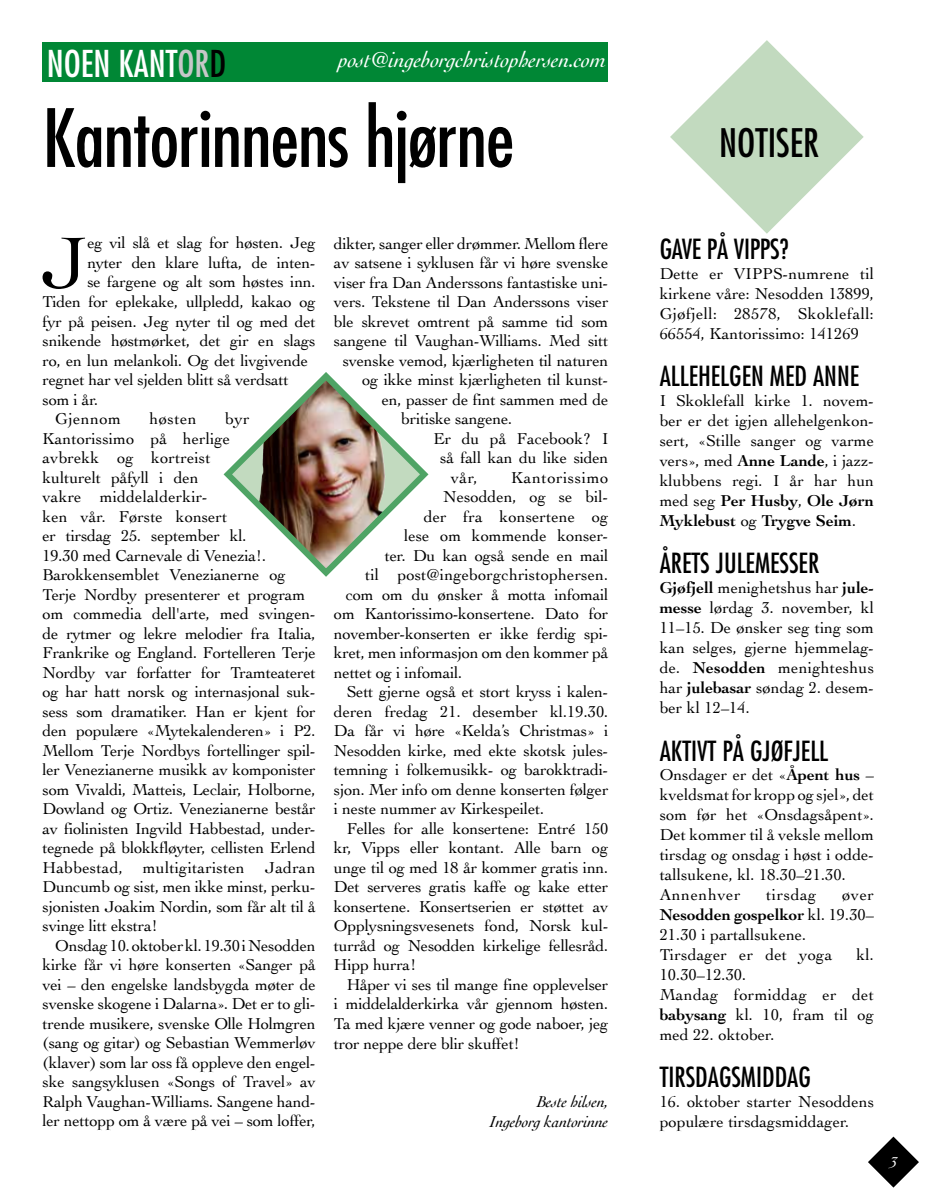
<style>
.page{position:relative;width:936px;height:1191px;background:#fff}
.page>*{position:absolute;margin:0;border:0;box-sizing:border-box;transform-origin:0 0}
.t1{font:condensed 78px "Futura";letter-spacing:-.01em;color:#000}
.t2{font:76.2px "Cochin";color:#000}
.t3{font:condensed 38.25px "Futura";color:#000}
.t4{font:condensed 36px "Futura";color:#fff}
.t5{font:condensed 27px "Futura";color:#000}
.t6{font:italic 22.5px "Cochin";letter-spacing:-.01em;color:#fff}
.t7{font:16.5px/19.5px "Cochin";letter-spacing:-.015em;color:#000}
.t8{font:16.5px/20px "Cochin";letter-spacing:.01em;color:#000}
.t9{font:italic 16.5px/19.5px "Cochin";letter-spacing:-.015em;color:#000;text-align:right}
.t10{font:16.5px "Cochin";letter-spacing:.035em;color:#000}
.t11{font:16.5px "Cochin";letter-spacing:.005em;color:#000}
.t12{font:16.5px "Cochin";letter-spacing:.025em;color:#000}
.t13{font:italic 16.5px "Cochin";color:#fff}
.s1{color:#c6c7c8}
.s2{color:#000}
.s3{font-weight:700}
</style>
<div class="page">
<svg style="left:868px;top:1136px;width:50px;height:51px"></svg>
<div style="left:43px;top:43px;width:565px;height:39px;background:#008735"></div>
<svg style="left:670px;top:40px;width:193px;height:194px"></svg>
<svg style="left:223px;top:372px;width:206px;height:205px"></svg>
<h3 class="t4" style="left:47px;top:41px;width:181px">NOEN KANT<span class="s1">OR</span><span class="s2">D</span></h3>
<h1 class="t1" style="left:43px;top:89px;width:473px">Kantorinnens hjørne</h1>
<h3 class="t6" style="left:338px;top:44px;width:269px">post@ingeborgchristophersen.com</h3>
<h2 class="t2" style="left:40px;top:211px;width:49px">J</h2>
<p class="t7" style="left:87px;top:233px;width:230px">eg vil slå et slag for høsten. Jeg</p>
<p class="t7" style="left:87px;top:252px;width:230px">nyter den klare lufta, de inten-</p>
<p class="t7" style="left:87px;top:272px;width:230px">se fargene og alt som høstes inn.</p>
<p class="t7" style="left:43px;top:291px;width:275px">Tiden for eplekake, ullpledd, kakao og</p>
<p class="t7" style="left:43px;top:311px;width:275px">fyr på peisen. Jeg nyter til og med det</p>
<p class="t7" style="left:43px;top:330px;width:275px">snikende høstmørket, det gir en slags</p>
<p class="t7" style="left:43px;top:350px;width:267px">ro, en lun melankoli. Og det livgivende</p>
<p class="t7" style="left:43px;top:369px;width:248px">regnet har vel sjelden blitt så verdsatt</p>
<p class="t7" style="left:43px;top:389px;width:57px">som i år.</p>
<p class="t12" style="left:55px;top:407px;width:67px">Gjennom</p>
<p class="t7" style="left:150px;top:408px;width:48px">høsten</p>
<p class="t7" style="left:43px;top:408px;width:275px;text-indent:183px">byr Kantorissimo på herlige<br>avbrekk og kortreist<br>kulturelt påfyll i den<br>vakre middelalderkir-<br>ken vår. Første konsert<br>er tirsdag 25. september kl.<br>19.30 med Carnevale di Venezia!.<br>Barokkensemblet Venezianerne og Terje Nordby presenterer et program om commedia dell'arte, med svingen&shy;de rytmer og lekre melodier fra Italia, Frankrike og England. Fortelleren Terje Nordby var forfatter for Tramteateret og har hatt norsk og internasjonal suk&shy;sess som dramatiker. Han er kjent for den populære «Mytekalenderen» i P2.<br>Mellom Terje Nordbys fortellinger spil&shy;ler Venezianerne musikk av komponister som Vivaldi, Matteis, Leclair, Holborne, Dowland og Ortiz. Venezianerne består av fiolinisten Ingvild Habbestad, under&shy;tegnede på blokkfløyter, cellisten Erlend Habbestad, multigitaristen Jadran Duncumb og sist, men ikke minst, perku&shy;sjonisten Joakim Nordin, som får alt til å svinge litt ekstra!</p>
<p class="t7" style="left:43px;top:935px;width:275px;text-align:justify;text-indent:13px">Onsdag 10. oktober kl. 19.30 i Nesodden kirke får vi høre konserten «Sanger på vei – den engelske landsbygda møter de svenske skogene i Dalarna». Det er to gli&shy;trende musikere, svenske Olle Holmgren (sang og gitar) og Sebastian Wemmerløv (klaver) som lar oss få oppleve den engel&shy;ske sangsyklusen «Songs of Travel» av Ralph Vaughan-Williams. Sangene hand&shy;ler nettopp om å være på vei – som loffer,</p>
<p class="t7" style="left:334px;top:233px;width:276px">dikter, sanger eller drømmer. Mellom flere</p>
<p class="t7" style="left:334px;top:252px;width:276px">av satsene i syklusen får vi høre svenske</p>
<p class="t7" style="left:334px;top:272px;width:276px">viser fra Dan Anderssons fantastiske uni-</p>
<p class="t7" style="left:334px;top:291px;width:276px">vers. Tekstene til Dan Anderssons viser</p>
<p class="t7" style="left:334px;top:311px;width:276px">ble skrevet omtrent på samme tid som</p>
<p class="t7" style="left:334px;top:330px;width:276px">sangene til Vaughan-Williams. Med sitt</p>
<p class="t7" style="left:343px;top:350px;width:267px">svenske vemod, kjærligheten til naturen</p>
<p class="t7" style="left:362px;top:369px;width:248px">og ikke minst kjærligheten til kunst-</p>
<p class="t7" style="left:382px;top:389px;width:228px">en, passer de fint sammen med de</p>
<p class="t7" style="left:401px;top:408px;width:113px">britiske sangene.</p>
<p class="t7" style="left:433px;top:428px;width:176px">Er du på Facebook? I</p>
<p class="t7" style="left:440px;top:447px;width:170px">så fall kan du like siden</p>
<p class="t7" style="left:451px;top:467px;width:28px">vår,</p>
<p class="t10" style="left:511px;top:466px;width:99px">Kantorissimo</p>
<p class="t7" style="left:443px;top:486px;width:166px">Nesodden, og se bil-</p>
<p class="t11" style="left:424px;top:505px;width:186px">der fra konsertene og</p>
<p class="t7" style="left:404px;top:525px;width:206px">lese om kommende konser-</p>
<p class="t7" style="left:385px;top:545px;width:225px">ter. Du kan også sende en mail</p>
<p class="t8" style="left:365px;top:564px;width:245px">til post@ingeborgchristophersen.</p>
<p class="t7" style="left:346px;top:584px;width:264px">com om du ønsker å motta infomail</p>
<p class="t7" style="left:334px;top:603px;width:276px">om Kantorissimo-konsertene. Dato for</p>
<p class="t7" style="left:334px;top:623px;width:276px">november-konserten er ikke ferdig spi-</p>
<p class="t7" style="left:334px;top:642px;width:276px">kret, men informasjon om den kommer på</p>
<p class="t7" style="left:334px;top:662px;width:130px">nettet og i infomail.</p>
<p class="t7" style="left:347px;top:681px;width:263px">Sett gjerne også et stort kryss i kalen-</p>
<p class="t7" style="left:334px;top:701px;width:276px">deren fredag 21. desember kl.19.30.</p>
<p class="t7" style="left:334px;top:720px;width:276px">Da får vi høre «Kelda’s Christmas» i</p>
<p class="t7" style="left:334px;top:740px;width:276px">Nesodden kirke, med ekte skotsk jules-</p>
<p class="t7" style="left:334px;top:759px;width:276px">temning i folkemusikk- og barokktradi-</p>
<p class="t7" style="left:334px;top:779px;width:276px">sjon. Mer info om denne konserten følger</p>
<p class="t7" style="left:334px;top:798px;width:212px">i neste nummer av Kirkespeilet.</p>
<p class="t7" style="left:347px;top:818px;width:263px">Felles for alle konsertene: Entré 150</p>
<p class="t7" style="left:334px;top:837px;width:276px">kr, Vipps eller kontant. Alle barn og</p>
<p class="t7" style="left:334px;top:857px;width:276px">unge til og med 18 år kommer gratis inn.</p>
<p class="t7" style="left:334px;top:876px;width:276px">Det serveres gratis kaffe og kake etter</p>
<p class="t7" style="left:334px;top:896px;width:276px">konsertene. Konsertserien er støttet av</p>
<p class="t7" style="left:334px;top:915px;width:276px">Opplysningsvesenets fond, Norsk kul-</p>
<p class="t7" style="left:334px;top:935px;width:276px">turråd og Nesodden kirkelige fellesråd.</p>
<p class="t7" style="left:334px;top:954px;width:84px">Hipp hurra!</p>
<p class="t7" style="left:347px;top:974px;width:263px">Håper vi ses til mange fine opplevelser</p>
<p class="t7" style="left:334px;top:993px;width:276px">i middelalderkirka vår gjennom høsten.</p>
<p class="t7" style="left:334px;top:1013px;width:276px">Ta med kjære venner og gode naboer, jeg</p>
<p class="t7" style="left:334px;top:1032px;width:187px">tror neppe dere blir skuffet!</p>
<p class="t9" style="left:490px;top:1091px;width:120px">Beste hilsen,<br>Ingeborg kantorinne</p>
<h3 class="t3" style="left:719px;top:119px;width:101px">NOTISER</h3>
<h3 class="t5" style="left:659px;top:232px;width:130px">GAVE PÅ VIPPS?</h3>
<p class="t7" style="left:659px;top:263px;width:216px;line-height:20px;text-align:justify">Dette er VIPPS-numrene til kirkene våre: Nesodden 13899, Gjøfjell: 28578, Skoklefall:<br>66554, Kantorissimo: 141269</p>
<h3 class="t5" style="left:659px;top:359px;width:201px">ALLEHELGEN MED ANNE</h3>
<p class="t7" style="left:659px;top:390px;width:216px;line-height:20px;text-align:justify">I Skoklefall kirke 1. novem&shy;ber er det igjen allehelgenkon&shy;sert, «Stille sanger og varme vers», med <span class="s3">Anne Lande</span>, i jazz&shy;klubbens regi. I år har hun med seg <span class="s3">Per Husby</span>, <span class="s3">Ole Jørn Myklebust</span> og <span class="s3">Trygve Seim</span>.</p>
<h3 class="t5" style="left:659px;top:546px;width:161px">ÅRETS JULEMESSER</h3>
<p class="t7" style="left:659px;top:577px;width:216px;line-height:20px;text-align:justify"><span class="s3">Gjøfjell</span> menighetshus har <span class="s3">jule&shy;messe</span> lørdag 3. november, kl 11–15. De ønsker seg ting som kan selges, gjerne hjemmelag&shy;de. <span class="s3">Nesodden</span> menighteshus har <span class="s3">julebasar</span> søndag 2. desem&shy;ber kl 12–14.</p>
<h3 class="t5" style="left:659px;top:733px;width:170px">AKTIVT PÅ GJØFJELL</h3>
<p class="t7" style="left:659px;top:764px;width:216px;line-height:20px">Onsdager er det «<span class="s3">Åpent hus</span> – kveldsmat for kropp og sjel», det som før het «Onsdagsåpent».<br>Det kommer til å veksle mellom tirsdag og onsdag i høst i odde&shy;tallsukene, kl. 18.30–21.30.<br>Annenhver</p>
<p class="t10" style="left:766px;top:883px;width:52px">tirsdag</p>
<p class="t8" style="left:659px;top:884px;width:216px;text-indent:182px">øver<br><span class="s3">Nesodden gospelkor</span> kl. 19.30–<br>21.30 i partallsukene.<br>Tirsdager er det yoga</p>
<p class="t7" style="left:856px;top:944px;width:19px">kl.</p>
<p class="t7" style="left:659px;top:964px;width:216px;line-height:20px">10.30–12.30.<br>Mandag formiddag er det <span class="s3">babysang</span> kl. 10, fram til og med 22. oktober.</p>
<h3 class="t5" style="left:659px;top:1060px;width:153px">TIRSDAGSMIDDAG</h3>
<p class="t7" style="left:659px;top:1091px;width:216px;line-height:20px">16. oktober starter Nesoddens populære tirsdagsmiddager.</p>
<p class="t13" style="left:889px;top:1151px;width:9px">3</p>
</div>
